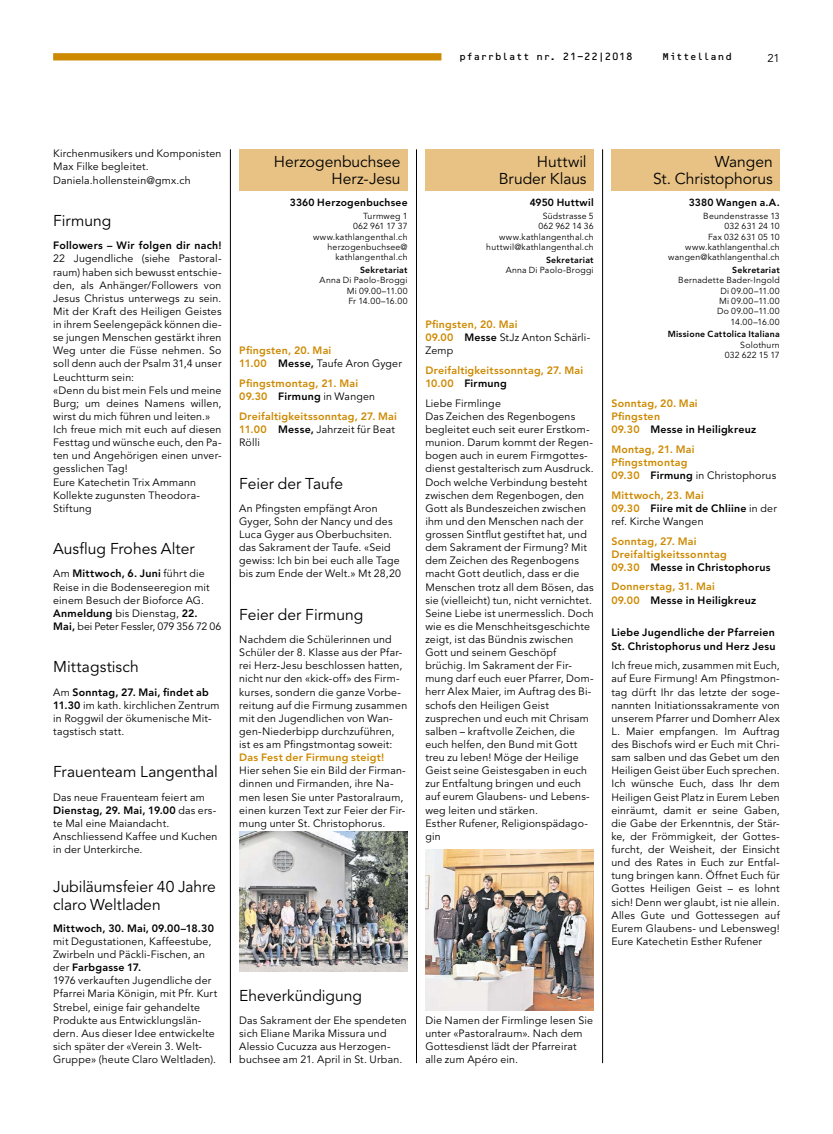
<style>
.page{position:relative;width:833px;height:1134px;background:#fff}
.page>*{position:absolute;margin:0;border:0;box-sizing:border-box;transform-origin:0 0}
.t1{font:15.62px/17.5px "Avenir LT Pro";color:#000;text-align:right}
.t2{font:11.25px "Avenir LT Pro";color:#000}
.t3{font:10.62px/13.1px "Avenir LT Pro";letter-spacing:.02em;color:#000}
.t4{font:800 10.62px/13.1px "Avenir LT Pro";letter-spacing:.02em;color:#cd8900}
.t5{font:800 10.62px/13.1px "Avenir LT Pro";letter-spacing:.02em;color:#000}
.t6{font:800 10.25px "Avenir LT Pro";letter-spacing:.02em;color:#000}
.t7{font:10px "OCRB Std";letter-spacing:-.015em;color:#000}
.t8{font:8.75px/10.4px "Avenir LT Pro";letter-spacing:.025em;color:#000;text-align:right}
.t9{font:800 8.75px "Avenir LT Pro";letter-spacing:.03em;color:#000}
.s1{font-weight:800}
.s2{color:#000}
.s3{font-weight:400;color:#000}
.s4{font-weight:800;color:#cd8900}
</style>
<div class="page">
<div style="left:53px;top:53px;width:388px;height:7px;background:#cd8900"></div>
<hr style="left:230px;top:149px;width:1px;height:914px;background:#000">
<hr style="left:416px;top:149px;width:1px;height:914px;background:#000">
<hr style="left:602px;top:149px;width:1px;height:914px;background:#000">
<div style="left:239px;top:149px;width:168px;height:42px;background:#e8c285"></div>
<div style="left:425px;top:149px;width:169px;height:42px;background:#e8c285"></div>
<div style="left:611px;top:149px;width:169px;height:42px;background:#e8c285"></div>
<img style="left:239px;top:832px;width:168px;height:139px">
<img style="left:425px;top:849px;width:169px;height:161px">
<p class="t7" style="left:459px;top:51px;width:175px">pfarrblatt nr. 21-22|2018</p>
<p class="t7" style="left:662px;top:51px;width:72px">Mittelland</p>
<p class="t2" style="left:767px;top:51px;width:14px">21</p>
<p class="t3" style="left:53px;top:147px;width:170px">Kirchenmusikers und Komponisten<br>Max Filke begleitet.<br>Daniela.hollenstein@gmx.ch</p>
<h1 class="t1" style="left:53px;top:212px;width:60px">Firmung</h1>
<p class="t5" style="left:53px;top:239px;width:170px">Followers – Wir folgen dir nach!</p>
<p class="t3" style="left:53px;top:252px;width:170px">22 Jugendliche (siehe Pastoral&shy;raum) haben sich bewusst entschie&shy;den, als Anhänger/Followers von<br>Jesus Christus unterwegs zu sein.<br>Mit der Kraft des Heiligen Geistes in ihrem Seelengepäck können die&shy;se jungen Menschen gestärkt ihren<br>Weg unter die Füsse nehmen. So soll denn auch der Psalm 31,4 unser<br>Leuchtturm sein:<br>«Denn du bist mein Fels und meine<br>Burg; um deines Namens willen, wirst du mich führen und leiten.»<br>Ich freue mich mit euch auf diesen<br>Festtag und wünsche euch, den Pa&shy;ten und Angehörigen einen unver&shy;gesslichen Tag!<br>Eure Katechetin Trix Ammann<br>Kollekte zugunsten Theodora-<br>Stiftung</p>
<h1 class="t1" style="left:53px;top:540px;width:143px">Ausflug Frohes Alter</h1>
<p class="t3" style="left:53px;top:567px;width:170px">Am <span class="s1">Mittwoch, 6. Juni</span> führt die<br>Reise in die Bodenseeregion mit einem Besuch der Bioforce AG.<br><span class="s1">Anmeldung</span> bis Dienstag, <span class="s1">22.<br>Mai,</span> bei Peter Fessler, 079 356 72 06</p>
<h1 class="t1" style="left:53px;top:659px;width:87px">Mittagstisch</h1>
<p class="t3" style="left:53px;top:685px;width:168px">Am <span class="s1">Sonntag, 27. Mai, findet ab<br>11.30</span> im kath. kirchlichen Zentrum in Roggwil der ökumenische Mit&shy;tagstisch statt.</p>
<h1 class="t1" style="left:53px;top:764px;width:166px">Frauenteam Langenthal</h1>
<p class="t3" style="left:53px;top:790px;width:166px">Das neue Frauenteam feiert am<br><span class="s1">Dienstag, 29. Mai, 19.00</span> das ers&shy;te Mal eine Maiandacht.<br>Anschliessend Kaffee und Kuchen in der Unterkirche.</p>
<h1 class="t1" style="left:53px;top:879px;width:164px;text-align:left">Jubiläumsfeier 40 Jahre claro Weltladen</h1>
<p class="t5" style="left:53px;top:922px;width:162px">Mittwoch, 30. Mai, 09.00–18.30</p>
<p class="t3" style="left:53px;top:935px;width:166px">mit Degustationen, Kaffeestube,<br>Zwirbeln und Päckli-Fischen, an der <span class="s1">Farbgasse 17.<br></span>1976 verkauften Jugendliche der<br>Pfarrei Maria Königin, mit Pfr. Kurt<br>Strebel, einige fair gehandelte<br>Produkte aus Entwicklungslän&shy;dern. Aus dieser Idee entwickelte sich später der «Verein 3. Welt-<br>Gruppe» (heute Claro Weltladen).</p>
<h1 class="t1" style="left:274px;top:153px;width:128px">Herzogenbuchsee<br>Herz-Jesu</h1>
<h1 class="t1" style="left:499px;top:153px;width:89px">Huttwil<br>Bruder Klaus</h1>
<h1 class="t1" style="left:653px;top:153px;width:121px">Wangen<br>St. Christophorus</h1>
<p class="t6" style="left:290px;top:196px;width:119px">3360 Herzogenbuchsee</p>
<p class="t8" style="left:313px;top:211px;width:96px">Turmweg 1<br>062 961 17 37 www.kathlangenthal.ch herzogenbuchsee@ kathlangenthal.ch</p>
<p class="t9" style="left:360px;top:265px;width:49px">Sekretariat</p>
<p class="t8" style="left:347px;top:275px;width:62px;text-align:justify;text-indent:-27px">Anna Di Paolo-Broggi Mi 09.00–11.00<br>Fr 14.00–16.00</p>
<p class="t4" style="left:239px;top:344px;width:164px">Pfingsten, 20. Mai<br>11.00 <span class="s2">Messe,</span> <span class="s3">Taufe Aron Gyger</span></p>
<p class="t4" style="left:239px;top:377px;width:137px">Pfingstmontag, 21. Mai<br>09.30 <span class="s2">Firmung</span> <span class="s3">in Wangen</span></p>
<p class="t4" style="left:239px;top:410px;width:159px">Dreifaltigkeitssonntag, 27. Mai<br>11.00 <span class="s2">Messe,</span> <span class="s3">Jahrzeit für Beat<br>Rölli</span></p>
<h1 class="t1" style="left:239px;top:475px;width:105px">Feier der Taufe</h1>
<p class="t3" style="left:239px;top:502px;width:163px">An Pfingsten empfängt Aron<br>Gyger, Sohn der Nancy und des<br>Luca Gyger aus Oberbuchsiten. das Sakrament der Taufe. «Seid gewiss: Ich bin bei euch alle Tage bis zum Ende der Welt.» Mt 28,20</p>
<h1 class="t1" style="left:239px;top:606px;width:126px">Feier der Firmung</h1>
<p class="t3" style="left:239px;top:633px;width:169px">Nachdem die Schülerinnen und<br>Schüler der 8. Klasse aus der Pfar&shy;rei Herz-Jesu beschlossen hatten, nicht nur den «kick-off» des Firm&shy;kurses, sondern die ganze Vorbe&shy;reitung auf die Firmung zusammen mit den Jugendlichen von Wan&shy;gen-Niederbipp durchzuführen, ist es am Pfingstmontag soweit:</p>
<p class="t4" style="left:239px;top:751px;width:146px">Das Fest der Firmung steigt!</p>
<p class="t3" style="left:239px;top:764px;width:168px">Hier sehen Sie ein Bild der Firman&shy;dinnen und Firmanden, ihre Na&shy;men lesen Sie unter Pastoralraum, einen kurzen Text zur Feier der Fir&shy;mung unter St. Christophorus.</p>
<h1 class="t1" style="left:239px;top:987px;width:124px">Eheverkündigung</h1>
<p class="t3" style="left:239px;top:1014px;width:169px">Das Sakrament der Ehe spendeten sich Eliane Marika Missura und<br>Alessio Cucuzza aus Herzogen&shy;buchsee am 21. April in St. Urban.</p>
<p class="t6" style="left:529px;top:196px;width:66px">4950 Huttwil</p>
<p class="t8" style="left:486px;top:211px;width:109px">Südstrasse 5<br>062 962 14 36 www.kathlangenthal.ch huttwil@kathlangenthal.ch</p>
<p class="t9" style="left:546px;top:254px;width:49px">Sekretariat</p>
<p class="t8" style="left:506px;top:265px;width:89px">Anna Di Paolo-Broggi</p>
<p class="t4" style="left:425px;top:318px;width:166px">Pfingsten, 20. Mai<br>09.00 <span class="s2">Messe</span> <span class="s3">StJz Anton Schärli-<br>Zemp</span></p>
<p class="t4" style="left:425px;top:364px;width:159px">Dreifaltigkeitssonntag, 27. Mai<br>10.00 <span class="s2">Firmung</span></p>
<p class="t3" style="left:425px;top:397px;width:170px">Liebe Firmlinge<br>Das Zeichen des Regenbogens begleitet euch seit eurer Erstkom&shy;munion. Darum kommt der Regen&shy;bogen auch in eurem Firmgottes&shy;dienst gestalterisch zum Ausdruck.<br>Doch welche Verbindung besteht zwischen dem Regenbogen, den<br>Gott als Bundeszeichen zwischen ihm und den Menschen nach der grossen Sintflut gestiftet hat, und dem Sakrament der Firmung? Mit dem Zeichen des Regenbogens macht Gott deutlich, dass er die<br>Menschen trotz all dem Bösen, das sie (vielleicht) tun, nicht vernichtet.<br>Seine Liebe ist unermesslich. Doch wie es die Menschheitsgeschichte zeigt, ist das Bündnis zwischen<br>Gott und seinem Geschöpf brüchig. Im Sakrament der Fir&shy;mung darf euch euer Pfarrer, Dom&shy;herr Alex Maier, im Auftrag des Bi&shy;schofs den Heiligen Geist zusprechen und euch mit Chrisam salben – kraftvolle Zeichen, die euch helfen, den Bund mit Gott treu zu leben! Möge der Heilige<br>Geist seine Geistesgaben in euch zur Entfaltung bringen und euch auf eurem Glaubens- und Lebens&shy;weg leiten und stärken.<br>Esther Rufener, Religionspädago&shy;gin</p>
<p class="t6" style="left:689px;top:196px;width:92px">3380 Wangen a.A.</p>
<p class="t8" style="left:668px;top:211px;width:113px">Beundenstrasse 13<br>032 631 24 10<br>Fax 032 631 05 10 www.kathlangenthal.ch wangen@kathlangenthal.ch</p>
<p class="t9" style="left:732px;top:265px;width:49px">Sekretariat</p>
<p class="t8" style="left:678px;top:275px;width:103px">Bernadette Bader-Ingold<br>Di 09.00–11.00<br>Mi 09.00–11.00<br>Do 09.00–11.00<br>14.00–16.00</p>
<p class="t9" style="left:667px;top:329px;width:114px">Missione Cattolica Italiana</p>
<p class="t8" style="left:725px;top:340px;width:56px">Solothurn<br>032 622 15 17</p>
<p class="t4" style="left:611px;top:396px;width:146px">Sonntag, 20. Mai<br>Pfingsten<br>09.30 <span class="s2">Messe in Heiligkreuz</span></p>
<p class="t4" style="left:611px;top:442px;width:166px">Montag, 21. Mai<br>Pfingstmontag<br>09.30 <span class="s2">Firmung</span> <span class="s3">in Christophorus</span></p>
<p class="t3" style="left:611px;top:489px;width:167px"><span class="s4">Mittwoch, 23. Mai<br>09.30</span> <span class="s1">Fiire mit de Chliine</span> in der ref. Kirche Wangen</p>
<p class="t4" style="left:611px;top:534px;width:160px">Sonntag, 27. Mai<br>Dreifaltigkeitssonntag<br>09.30 <span class="s2">Messe in Christophorus</span></p>
<p class="t4" style="left:611px;top:580px;width:146px">Donnerstag, 31. Mai<br>09.00 <span class="s2">Messe in Heiligkreuz</span></p>
<p class="t5" style="left:611px;top:626px;width:166px">Liebe Jugendliche der Pfarreien<br>St. Christophorus und Herz Jesu</p>
<p class="t3" style="left:611px;top:659px;width:170px;text-align:justify">Ich freue mich, zusammen mit Euch, auf Eure Firmung! Am Pfingstmon&shy;tag dürft Ihr das letzte der soge&shy;nannten Initiationssakramente von unserem Pfarrer und Domherr Alex L. Maier empfangen. Im Auftrag des Bischofs wird er Euch mit Chri&shy;sam salben und das Gebet um den Heiligen Geist über Euch sprechen.<br>Ich wünsche Euch, dass Ihr dem Heiligen Geist Platz in Eurem Leben einräumt, damit er seine Gaben, die Gabe der Erkenntnis, der Stär&shy;ke, der Frömmigkeit, der Gottes&shy;furcht, der Weisheit, der Einsicht und des Rates in Euch zur Entfal&shy;tung bringen kann. Öffnet Euch für Gottes Heiligen Geist – es lohnt sich! Denn wer glaubt, ist nie allein.<br>Alles Gute und Gottessegen auf Eurem Glaubens- und Lebensweg!<br>Eure Katechetin Esther Rufener</p>
<p class="t3" style="left:425px;top:1013px;width:169px">Die Namen der Firmlinge lesen Sie unter «Pastoralraum». Nach dem<br>Gottesdienst lädt der Pfarreirat alle zum Apéro ein.</p>
</div>
